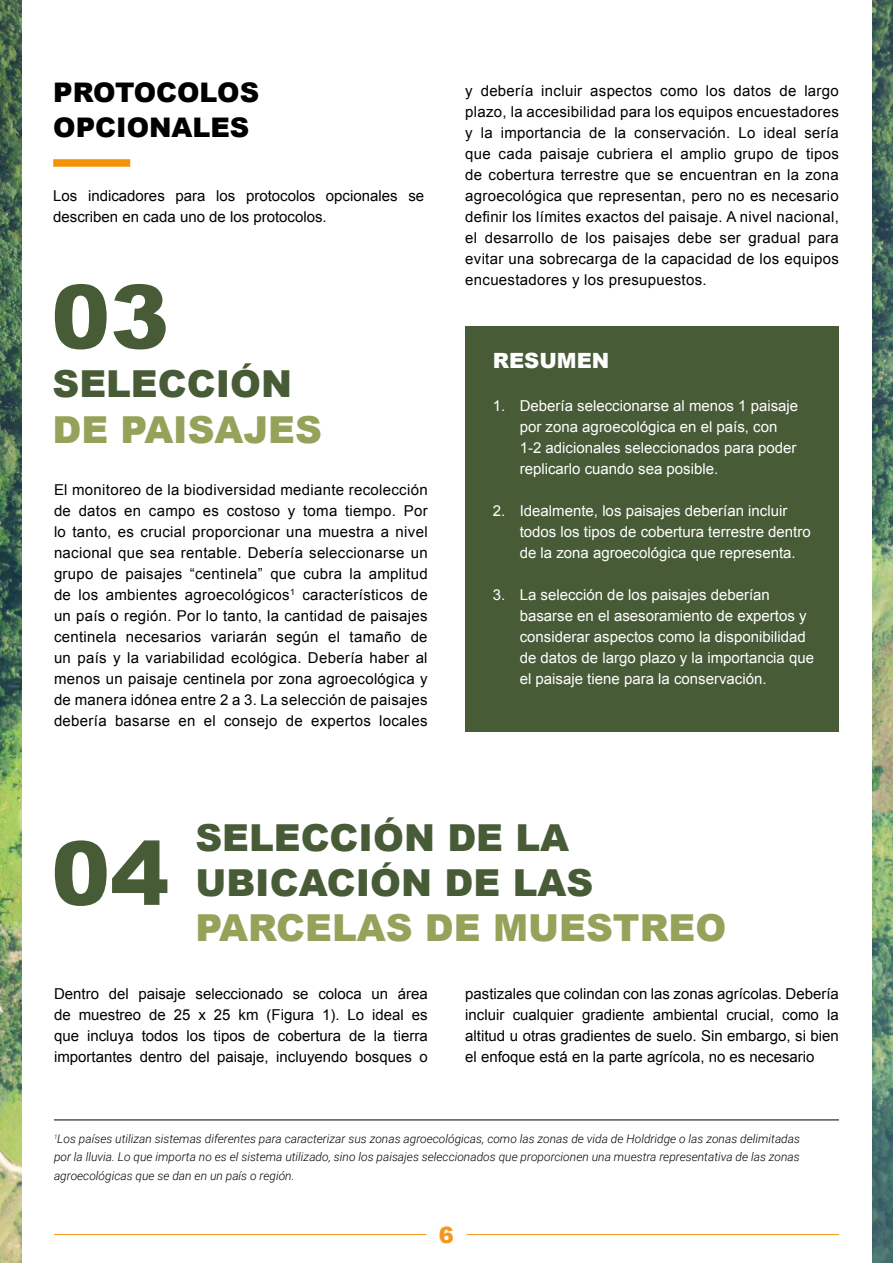
<style>
.page{position:relative;width:893px;height:1263px;background:#fff}
.page>*{position:absolute;margin:0;border:0;box-sizing:border-box;transform-origin:0 0}
.t1{font:900 88.5px "Arial";color:#485b37}
.Headline{font:900 37.2px/45.2px "Arial";color:#485b37}
.Headline-2{font:900 37.2px/45.2px "Arial";color:#95a35a}
.Headline-3{font:900 27px/35.2px "Arial";color:#000}
.t2{font:900 22.5px "Arial";color:#f4971b}
.Headline-4{font:900 21px "Arial";color:#fff}
.Body_Text{font:15px/21px "Arial";color:#000;text-align:justify}
.t3{font:15px/21px "Arial";color:#fff}
.t4{font:italic 300 12px/18.6px "Roboto";color:#000;text-align:justify}
.s1{color:#485b37}
.s2{color:#95a35a}
</style>
<div class="page">
<hr style="left:54px;top:1234px;width:372px;height:1px;background:#f4971b">
<hr style="left:467px;top:1234px;width:372px;height:1px;background:#f4971b">
<img style="left:0;top:0;width:22px;height:1263px">
<img style="left:873px;top:0;width:20px;height:1263px">
<div style="left:53px;top:159px;width:77px;height:8px;background:#f39204"></div>
<div style="left:465px;top:326px;width:374px;height:405px;background:#485b37"></div>
<hr style="left:54px;top:1120px;width:785px;height:1px;background:#000">
<p class="Headline-3" style="left:53px;top:74px;width:207px">PROTOCOLOS<br>OPCIONALES</p>
<p class="Body_Text" style="left:53px;top:185px;width:372px">Los indicadores para los protocolos opcionales se describen en cada uno de los protocolos.</p>
<p class="t1" style="left:51px;top:253px;width:120px">03</p>
<p class="Headline-2" style="left:52px;top:360px;width:271px"><span class="s1">SELECCIÓN<br></span>DE PAISAJES</p>
<p class="Body_Text" style="left:54px;top:479px;width:375px">El monitoreo de la biodiversidad mediante recolección de datos en campo es costoso y toma tiempo. Por lo tanto, es crucial proporcionar una muestra a nivel nacional que sea rentable. Debería seleccionarse un grupo de paisajes “centinela” que cubra la amplitud de los ambientes agroecológicos<sup>1</sup> característicos de un país o región. Por lo tanto, la cantidad de paisajes centinela necesarios variarán según el tamaño de un país y la variabilidad ecológica. Debería haber al menos un paisaje centinela por zona agroecológica y de manera idónea entre 2 a 3. La selección de paisajes debería basarse en el consejo de expertos locales</p>
<p class="Body_Text" style="left:465px;top:80px;width:375px">y debería incluir aspectos como los datos de largo plazo, la accesibilidad para los equipos encuestadores y la importancia de la conservación. Lo ideal sería que cada paisaje cubriera el amplio grupo de tipos de cobertura terrestre que se encuentran en la zona agroecológica que representan, pero no es necesario definir los límites exactos del paisaje. A nivel nacional, el desarrollo de los paisajes debe ser gradual para evitar una sobrecarga de la capacidad de los equipos encuestadores y los presupuestos.</p>
<p class="Headline-4" style="left:493px;top:345px;width:118px">RESUMEN</p>
<p class="t3" style="left:520px;top:395px;width:280px;text-indent:-27px">1. Debería seleccionarse al menos 1 paisaje por zona agroecológica en el país, con 1-2 adicionales seleccionados para poder replicarlo cuando sea posible.</p>
<p class="t3" style="left:520px;top:500px;width:292px;text-indent:-27px">2. Idealmente, los paisajes deberían incluir todos los tipos de cobertura terrestre dentro de la zona agroecológica que representa.</p>
<p class="t3" style="left:520px;top:584px;width:296px;text-indent:-27px">3. La selección de los paisajes deberían basarse en el asesoramiento de expertos y considerar aspectos como la disponibilidad de datos de largo plazo y la importancia que el paisaje tiene para la conservación.</p>
<p class="t1" style="left:51px;top:809px;width:120px">04</p>
<p class="Headline" style="left:195px;top:814px;width:532px">SELECCIÓN DE LA<br>UBICACIÓN DE LAS<br><span class="s2">PARCELAS DE MUESTREO</span></p>
<p class="Body_Text" style="left:54px;top:983px;width:375px">Dentro del paisaje seleccionado se coloca un área de muestreo de 25 x 25 km (Figura 1). Lo ideal es que incluya todos los tipos de cobertura de la tierra importantes dentro del paisaje, incluyendo bosques o</p>
<p class="Body_Text" style="left:465px;top:983px;width:375px">pastizales que colindan con las zonas agrícolas. Debería incluir cualquier gradiente ambiental crucial, como la altitud u otras gradientes de suelo. Sin embargo, si bien el enfoque está en la parte agrícola, no es necesario</p>
<p class="t4" style="left:54px;top:1128px;width:748px"><sup>1</sup>Los países utilizan sistemas diferentes para caracterizar sus zonas agroecológicas, como las zonas de vida de Holdridge o las zonas delimitadas por la lluvia. Lo que importa no es el sistema utilizado, sino los paisajes seleccionados que proporcionen una muestra representativa de las zonas agroecológicas que se dan en un país o región.</p>
<h3 class="t2" style="left:439px;top:1219px;width:17px">6</h3>
</div>
